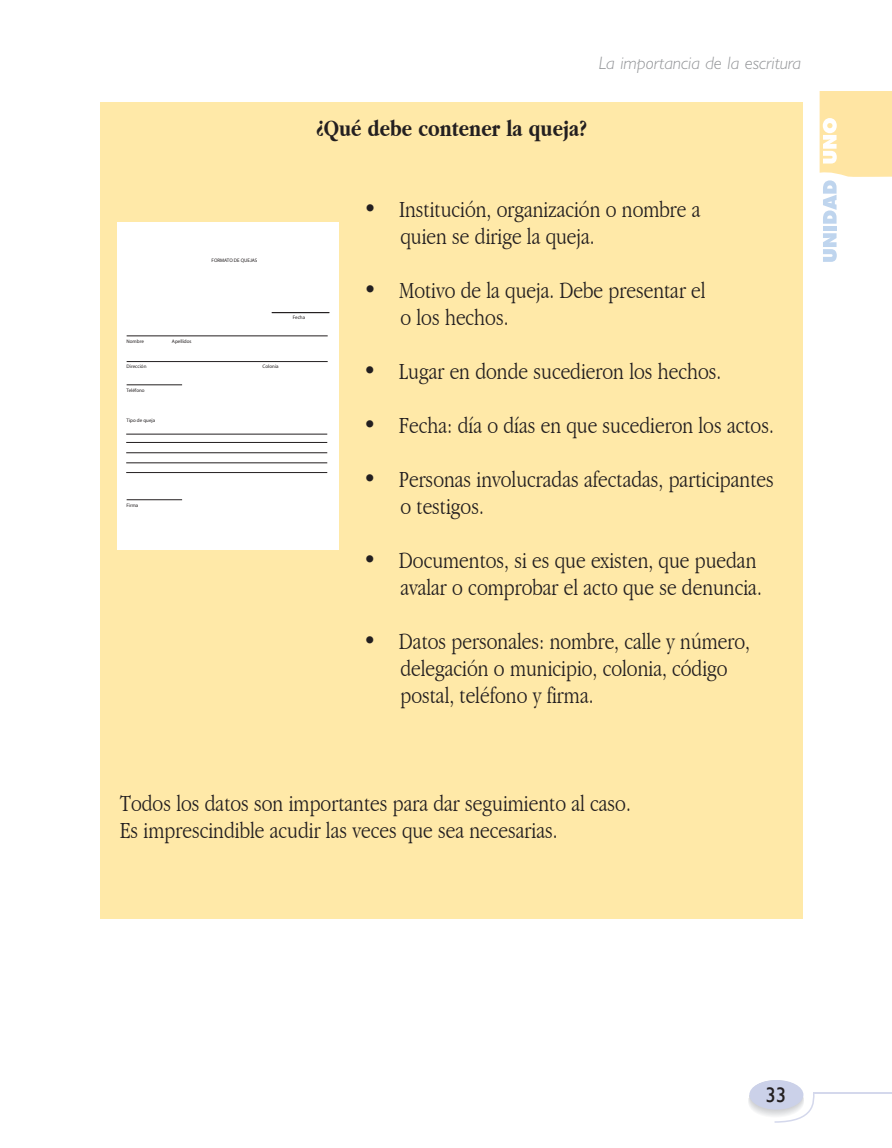
<style>
.page{position:relative;width:892px;height:1148px;background:#fff}
.page>*{position:absolute;margin:0;border:0;box-sizing:border-box;transform-origin:0 0}
.t1{font:300 condensed 24px/27px "Garamond";color:#231f20}
.t2{font:700 condensed 24px "Garamond";color:#231f20}
.t3{font:21px "Gill Sans";color:#231f20}
.t4{font:italic 300 18px "Gill Sans";color:#939598}
.t5{font:5.1px "Myriad";color:#231f20}
</style>
<div class="page">
<hr style="left:813px;top:1092px;width:79px;height:2px;background:#d4d8ec">
<svg style="left:748px;top:1080px;width:67px;height:43px"></svg>
<svg style="left:823px;top:233px;width:14px;height:29px"></svg>
<div style="left:823px;top:226px;width:13px;height:5px;background:#bfd5ee"></div>
<svg style="left:820px;top:91px;width:72px;height:133px"></svg>
<div style="left:100px;top:103px;width:702px;height:816px;background:#ffe9a8"></div>
<div style="left:118px;top:223px;width:221px;height:327px;background:#fff"></div>
<hr style="left:272px;top:312px;width:57px;height:1px;background:#231f20">
<hr style="left:127px;top:336px;width:201px;height:1px;background:#231f20">
<hr style="left:127px;top:361px;width:201px;height:1px;background:#231f20">
<hr style="left:126px;top:434px;width:201px;height:1px;background:#231f20">
<hr style="left:126px;top:442px;width:201px;height:1px;background:#231f20">
<hr style="left:126px;top:462px;width:201px;height:1px;background:#231f20">
<hr style="left:126px;top:452px;width:201px;height:1px;background:#231f20">
<hr style="left:126px;top:472px;width:201px;height:1px;background:#231f20">
<hr style="left:127px;top:384px;width:55px;height:1px;background:#231f20">
<hr style="left:127px;top:499px;width:55px;height:1px;background:#231f20">
<p class="t4" style="left:599px;top:56px;width:204px">La importancia de la escritura</p>
<p class="t2" style="left:316px;top:114px;width:272px">¿Qué debe contener la queja?</p>
<p class="t5" style="left:212px;top:258px;width:47px">FORMATO DE QUEJAS</p>
<p class="t5" style="left:127px;top:340px;width:19px">Nombre</p>
<p class="t5" style="left:172px;top:340px;width:21px">Apellidos</p>
<p class="t5" style="left:127px;top:364px;width:21px">Dirección</p>
<p class="t5" style="left:263px;top:364px;width:17px">Colonia</p>
<p class="t5" style="left:127px;top:388px;width:20px">Teléfono</p>
<p class="t5" style="left:127px;top:418px;width:30px">Tipo de queja</p>
<p class="t5" style="left:293px;top:316px;width:14px">Fecha</p>
<p class="t5" style="left:127px;top:503px;width:13px">Firma</p>
<p class="t1" style="left:400px;top:195px;width:301px;text-indent:-37px">• Institución, organización o nombre a quien se dirige la queja.</p>
<p class="t1" style="left:400px;top:276px;width:307px;text-indent:-37px">• Motivo de la queja. Debe presentar el o los hechos.</p>
<p class="t1" style="left:363px;top:357px;width:360px">• Lugar en donde sucedieron los hechos.</p>
<p class="t1" style="left:363px;top:411px;width:412px">• Fecha: día o días en que sucedieron los actos.</p>
<p class="t1" style="left:400px;top:465px;width:375px;text-indent:-37px">• Personas involucradas afectadas, participantes o testigos.</p>
<p class="t1" style="left:363px;top:546px;width:400px;text-align:right">• Documentos, si es que existen, que puedan avalar o comprobar el acto que se denuncia.</p>
<p class="t1" style="left:400px;top:627px;width:351px;text-indent:-37px">• Datos personales: nombre, calle y número, delegación o municipio, colonia, código postal, teléfono y firma.</p>
<p class="t1" style="left:120px;top:789px;width:512px">Todos los datos son importantes para dar seguimiento al caso.<br>Es imprescindible acudir las veces que sea necesarias.</p>
<p class="t3" style="left:765px;top:1083px;width:22px">33</p>
</div>
